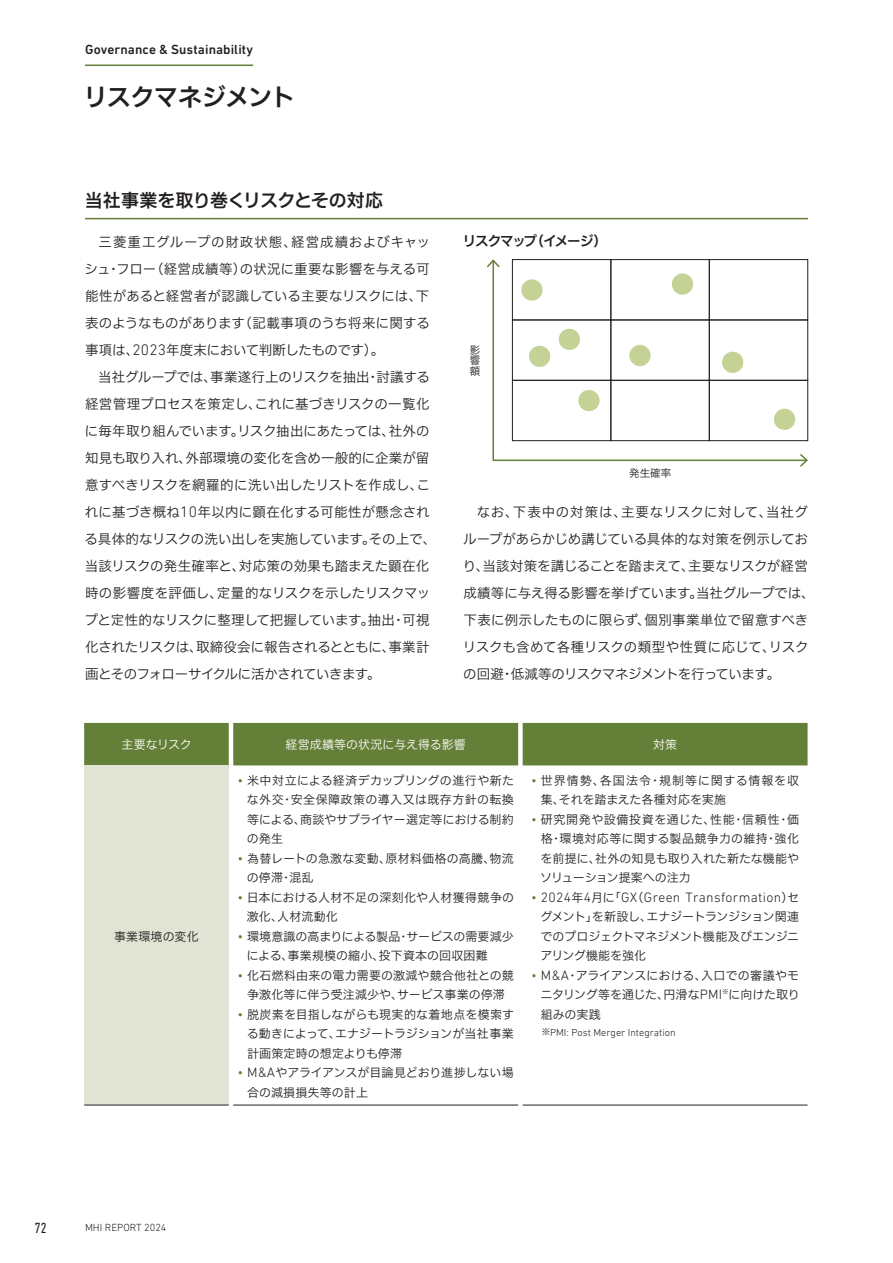
<style>
.page{position:relative;width:893px;height:1263px;background:#fff}
.page>*{position:absolute;margin:0;border:0;box-sizing:border-box;transform-origin:0 0}
.t1{font:24px "Hiragino UD Sans F Std N W6";letter-spacing:-.03em;color:#231f20}
.t2{font:18px "Hiragino UD Sans F Std N W6";letter-spacing:-.025em;color:#231f20}
.t3{font:condensed 15px "DIN Next LT Pro";color:#231f20}
.t4{font:300 13.8px "DIN Next LT Pro";letter-spacing:.025em;color:#231f20}
.t5{font:13.5px/27px "Hiragino UD Sans F Std N W3";letter-spacing:-.005em;color:#231f20}
.t6{font:500 13.5px "DIN Next LT Pro";letter-spacing:.005em;color:#231f20}
.t7{font:13.5px "Hiragino UD Sans F Std N W6";letter-spacing:-.09em;color:#231f20}
.t8{font:12px/19.5px "Hiragino UD Sans F Std N W3";letter-spacing:.005em;color:#231f20;text-align:justify}
.t9{font:12px/19.5px "Hiragino UD Sans F Std N W3";letter-spacing:.05em;color:#231f20}
.t10{font:12px "Hiragino UD Sans F Std N W3";letter-spacing:.005em;color:#fff}
.t11{font:300 10.5px "DIN Next LT Pro";color:#231f20}
.t12{font:10.5px/10.5px "Hiragino UD Sans F Std N W3";color:#231f20;text-align:justify}
.t13{font:300 10.35px "DIN Next LT Pro";color:#231f20}
.s1{font-family:"DIN Next LT Pro";font-weight:300;font-size:15.45px}
.s2{font-family:"DIN Next LT Pro";font-weight:300;font-size:13.8px;color:#647f37}
.s3{font-family:"DIN Next LT Pro";font-weight:300;font-size:13.8px}
.s4{color:#647f37}
.s5{font-family:"Hiragino UD Sans F Std N W3";font-weight:400;font-size:12px}
.s6{font-family:"Hiragino UD Sans F Std N W3";font-weight:400;font-size:9px}
</style>
<div class="page">
<div style="left:84px;top:723px;width:724px;height:42px;background:#647f37"></div>
<div style="left:84px;top:765px;width:145px;height:340px;background:#e1e3d4"></div>
<hr style="left:84px;top:1105px;width:145px;height:1px;background:#231f20">
<hr style="left:233px;top:1105px;width:285px;height:1px;background:#231f20">
<hr style="left:523px;top:1105px;width:285px;height:1px;background:#231f20">
<hr style="left:85px;top:218px;width:723px;height:1px;background:#647f37">
<svg style="left:492px;top:259px;width:316px;height:203px"></svg>
<svg style="left:487px;top:259px;width:14px;height:10px"></svg>
<svg style="left:799px;top:453px;width:9px;height:14px"></svg>
<div style="left:512px;top:259px;width:99px;height:61px;border:1px solid #231f20"></div>
<div style="left:611px;top:259px;width:98px;height:61px;border:1px solid #231f20"></div>
<div style="left:709px;top:259px;width:99px;height:61px;border:1px solid #231f20"></div>
<div style="left:512px;top:320px;width:99px;height:60px;border:1px solid #231f20"></div>
<div style="left:709px;top:320px;width:99px;height:60px;border:1px solid #231f20"></div>
<div style="left:512px;top:380px;width:99px;height:61px;border:1px solid #231f20"></div>
<div style="left:611px;top:380px;width:98px;height:61px;border:1px solid #231f20"></div>
<div style="left:709px;top:380px;width:99px;height:61px;border:1px solid #231f20"></div>
<div style="left:578px;top:390px;width:22px;height:21px;background:#c5d295;border-radius:50%"></div>
<div style="left:629px;top:345px;width:22px;height:21px;background:#c5d295;border-radius:50%"></div>
<div style="left:672px;top:273px;width:21px;height:22px;background:#c5d295;border-radius:50%"></div>
<div style="left:722px;top:352px;width:21px;height:21px;background:#c5d295;border-radius:50%"></div>
<div style="left:774px;top:409px;width:21px;height:21px;background:#c5d295;border-radius:50%"></div>
<div style="left:529px;top:346px;width:21px;height:21px;background:#c5d295;border-radius:50%"></div>
<div style="left:559px;top:329px;width:21px;height:21px;background:#c5d295;border-radius:50%"></div>
<div style="left:521px;top:279px;width:22px;height:22px;background:#c5d295;border-radius:50%"></div>
<hr style="left:85px;top:65px;width:168px;height:1px;background:#647f37">
<p class="t6" style="left:85px;top:41px;width:170px">Governance &amp; Sustainability</p>
<h1 class="t1" style="left:84px;top:79px;width:212px">リスクマネジメント</h1>
<h2 class="t2" style="left:85px;top:187px;width:300px">当社事業を取り巻くリスクとその対応</h2>
<p class="t5" style="left:85px;top:228px;width:347px;text-align:justify;text-indent:14px">三菱重工グループの財政状態、経営成績およびキャッシュ・フロー（経営成績等）の状況に重要な影響を与える可能性があると経営者が認識している主要なリスクには、下表のようなものがあります（記載事項のうち将来に関する事項は、<span class="s1">2023</span>年度末において判断したものです）。</p>
<p class="t5" style="left:84px;top:363px;width:353px;text-indent:14px">当社グループでは、事業遂行上のリスクを抽出・討議する経営管理プロセスを策定し、これに基づきリスクの一覧化に毎年取り組んでいます。リスク抽出にあたっては、社外の知見も取り入れ、外部環境の変化を含め一般的に企業が留意すべきリスクを網羅的に洗い出したリストを作成し、これに基づき概ね<span class="s1">10</span>年以内に顕在化する可能性が懸念される具体的なリスクの洗い出しを実施しています。その上で、当該リスクの発生確率と、対応策の効果も踏まえた顕在化時の影響度を評価し、定量的なリスクを示したリスクマップと定性的なリスクに整理して把握しています。抽出・可視化されたリスクは、取締役会に報告されるとともに、事業計画とそのフォローサイクルに活かされていきます。</p>
<p class="t7" style="left:463px;top:231px;width:146px">リスクマップ（イメージ）</p>
<p class="t12" style="left:470px;top:344px;width:12px">影響額</p>
<p class="t12" style="left:629px;top:467px;width:43px">発生確率</p>
<p class="t5" style="left:463px;top:498px;width:353px;text-indent:14px">なお、下表中の対策は、主要なリスクに対して、当社グループがあらかじめ講じている具体的な対策を例示しており、当該対策を講じることを踏まえて、主要なリスクが経営成績等に与え得る影響を挙げています。当社グループでは、下表に例示したものに限らず、個別事業単位で留意すべきリスクも含めて各種リスクの類型や性質に応じて、リスクの回避・低減等のリスクマネジメントを行っています。</p>
<p class="t10" style="left:122px;top:736px;width:72px">主要なリスク</p>
<p class="t10" style="left:286px;top:736px;width:182px">経営成績等の状況に与え得る影響</p>
<p class="t10" style="left:653px;top:736px;width:26px">対策</p>
<p class="t8" style="left:114px;top:925px;width:86px">事業環境の変化</p>
<p class="t8" style="left:247px;top:769px;width:269px;text-indent:-9px"><span class="s2">•</span> 米中対立による経済デカップリングの進行や新たな外交・安全保障政策の導入又は既存方針の転換等による、商談やサプライヤー選定等における制約の発生</p>
<p class="t8" style="left:247px;top:847px;width:268px;text-indent:-9px"><span class="s2">•</span> 為替レートの急激な変動、原材料価格の高騰、物流の停滞・混乱</p>
<p class="t8" style="left:247px;top:886px;width:269px;text-indent:-9px"><span class="s2">•</span> 日本における人材不足の深刻化や人材獲得競争の激化、人材流動化</p>
<p class="t8" style="left:247px;top:925px;width:268px;text-indent:-9px"><span class="s2">•</span> 環境意識の高まりによる製品・サービスの需要減少による、事業規模の縮小、投下資本の回収困難</p>
<p class="t8" style="left:237px;top:964px;width:278px;text-align:center"><span class="s2">•</span> 化石燃料由来の電力需要の激減や競合他社との競争激化等に伴う受注減少や、サービス事業の停滞</p>
<p class="t8" style="left:247px;top:1003px;width:269px;text-indent:-9px"><span class="s2">•</span> 脱炭素を目指しながらも現実的な着地点を模索する動きによって、エナジートラジションが当社事業計画策定時の想定よりも停滞</p>
<p class="t8" style="left:247px;top:1062px;width:268px;text-indent:-10px"><span class="s2">•</span> <span class="s3">M&amp;A</span>やアライアンスが目論見どおり進捗しない場合の減損損失等の計上</p>
<p class="t9" style="left:541px;top:769px;width:260px;text-indent:-10px"><span class="s2">•</span> 世界情勢、各国法令・規制等に関する情報を収集、それを踏まえた各種対応を実施</p>
<p class="t8" style="left:540px;top:808px;width:260px;text-indent:-9px"><span class="s2">•</span> 研究開発や設備投資を通じた、性能・信頼性・価格・環境対応等に関する製品競争力の維持・強化を前提に、社外の知見も取り入れた新たな機能やソリューション提案への注力</p>
<p class="t4" style="left:531px;top:889px;width:270px"><span class="s4">•</span> 2024<span class="s5">年</span>4<span class="s5">月に「</span>GX<span class="s5">（</span>Green Transformation<span class="s5">）セ</span></p>
<p class="t8" style="left:540px;top:906px;width:260px">グメント」を新設し、エナジートランジション関連でのプロジェクトマネジメント機能及びエンジニアリング機能を強化</p>
<p class="t8" style="left:540px;top:964px;width:261px;text-indent:-9px"><span class="s2">•</span> <span class="s3">M&amp;A</span>・アライアンスにおける、入口での審議やモニタリング等を通じた、円滑な<span class="s3">PMI</span><sup>※</sup>に向けた取り組みの実践</p>
<p class="t13" style="left:541px;top:1026px;width:136px"><span class="s6">※</span>PMI: Post Merger Integration</p>
<p class="t3" style="left:35px;top:1219px;width:14px">72</p>
<p class="t11" style="left:85px;top:1222px;width:83px">MHI REPORT 2024</p>
</div>
